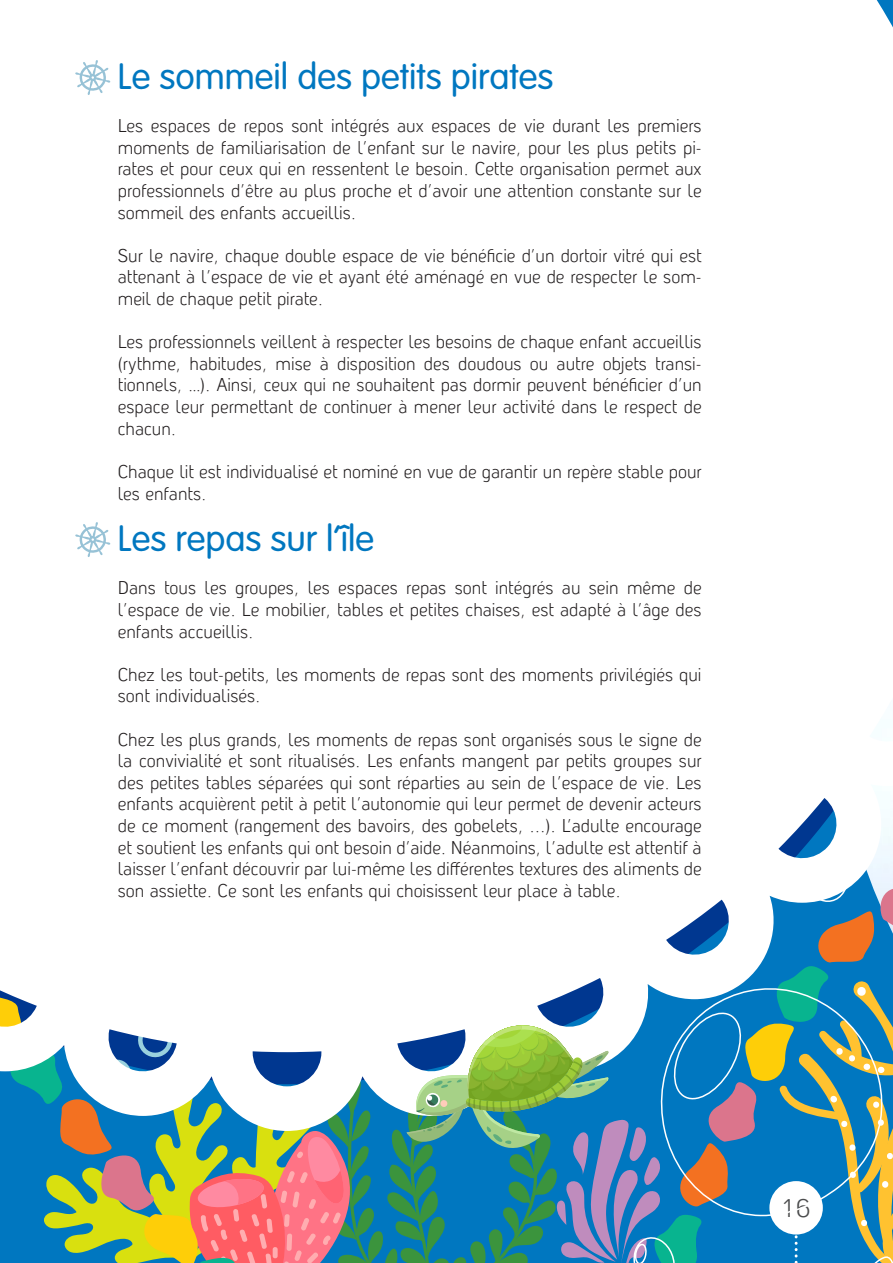
<style>
.page{position:relative;width:893px;height:1263px;background:#fff}
.page>*{position:absolute;margin:0;border:0;box-sizing:border-box;transform-origin:0 0}
.t1{font:300 36px "VAG Rounded Std";color:#0077c0}
.t2{font:24.75px "Antagometrica BT Light";color:#4b4c4d}
.t3{font:18px/21.6px "Antagometrica BT Light";color:#231f20;text-align:justify}
</style>
<div class="page">
<svg style="left:0;top:798px;width:893px;height:465px"></svg>
<svg style="left:75px;top:60px;width:35px;height:35px"></svg>
<svg style="left:75px;top:522px;width:35px;height:35px"></svg>
<p class="t1" style="left:118px;top:56px;width:437px">Le sommeil des petits pirates</p>
<p class="t3" style="left:118px;top:115px;width:585px">Les espaces de repos sont intégrés aux espaces de vie durant les premiers moments de familiarisation de l’enfant sur le navire, pour les plus petits pi&shy;rates et pour ceux qui en ressentent le besoin. Cette organisation permet aux professionnels d’être au plus proche et d’avoir une attention constante sur le sommeil des enfants accueillis.</p>
<p class="t3" style="left:118px;top:245px;width:585px">Sur le navire, chaque double espace de vie bénéficie d’un dortoir vitré qui est attenant à l’espace de vie et ayant été aménagé en vue de respecter le som&shy;meil de chaque petit pirate.</p>
<p class="t3" style="left:118px;top:331px;width:585px">Les professionnels veillent à respecter les besoins de chaque enfant accueillis (rythme, habitudes, mise à disposition des doudous ou autre objets transi&shy;tionnels, …). Ainsi, ceux qui ne souhaitent pas dormir peuvent bénéficier d’un espace leur permettant de continuer à mener leur activité dans le respect de chacun.</p>
<p class="t3" style="left:118px;top:461px;width:585px">Chaque lit est individualisé et nominé en vue de garantir un repère stable pour les enfants.</p>
<p class="t1" style="left:118px;top:518px;width:258px">Les repas sur l’île</p>
<p class="t3" style="left:118px;top:577px;width:585px">Dans tous les groupes, les espaces repas sont intégrés au sein même de l’espace de vie. Le mobilier, tables et petites chaises, est adapté à l’âge des enfants accueillis.</p>
<p class="t3" style="left:118px;top:663px;width:585px">Chez les tout-petits, les moments de repas sont des moments privilégiés qui sont individualisés.</p>
<p class="t3" style="left:118px;top:728px;width:585px">Chez les plus grands, les moments de repas sont organisés sous le signe de la convivialité et sont ritualisés. Les enfants mangent par petits groupes sur des petites tables séparées qui sont réparties au sein de l’espace de vie. Les enfants acquièrent petit à petit l’autonomie qui leur permet de devenir acteurs de ce moment (rangement des bavoirs, des gobelets, ...). L’adulte encourage et soutient les enfants qui ont besoin d’aide. Néanmoins, l’adulte est attentif à laisser l’enfant découvrir par lui-même les différentes textures des aliments de son assiette. Ce sont les enfants qui choisissent leur place à table.</p>
<p class="t2" style="left:781px;top:1193px;width:31px">16</p>
</div>
